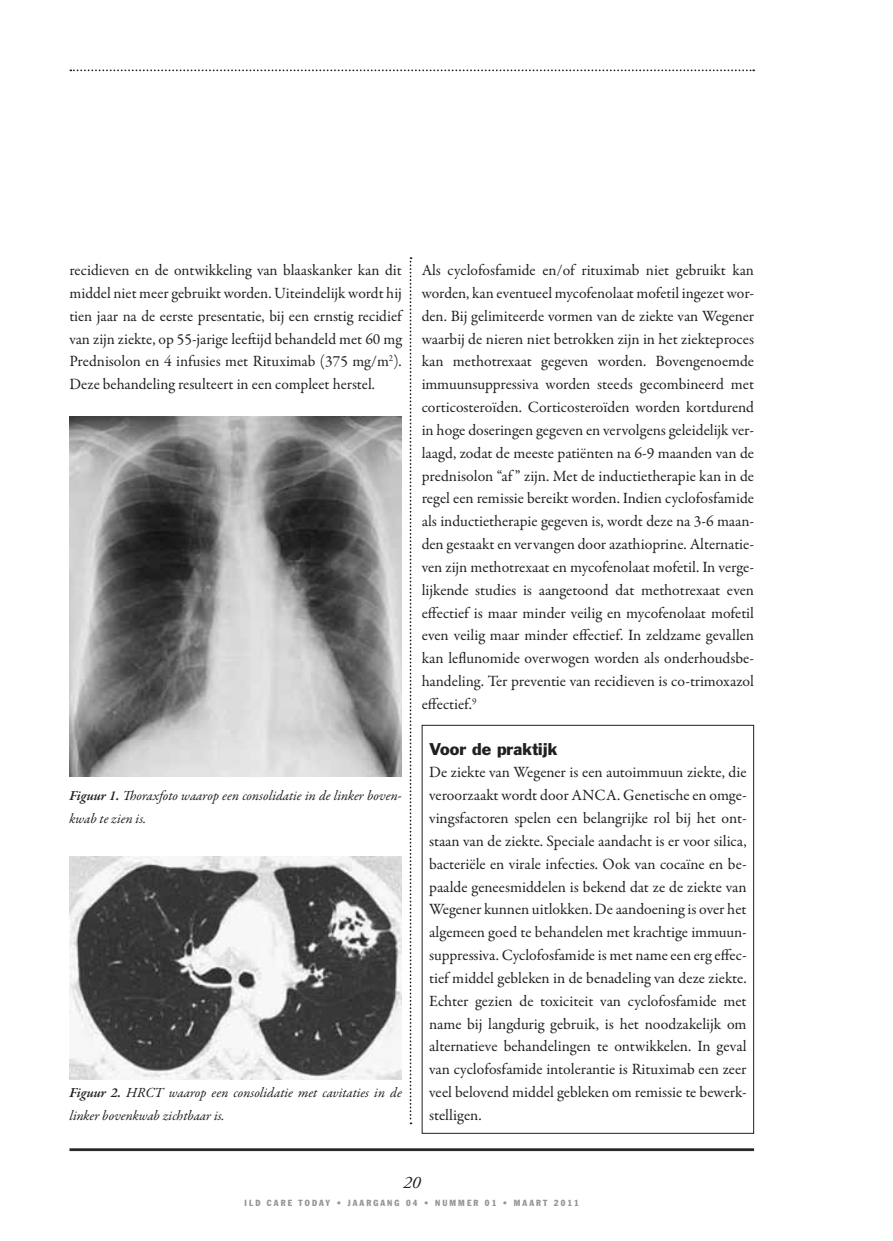
<style>
.page{position:relative;width:893px;height:1241px;background:#fff}
.page>*{position:absolute;margin:0;border:0;box-sizing:border-box;transform-origin:0 0}
.t1{font:italic 17.5px "Adobe Garamond Pro";color:#231f20}
.t2{font:15.75px/22.8px "Garamond Premr Pro";color:#231f20;text-align:justify}
.t3{font:15.75px "Franklin Gothic LT";color:#231f20}
.t4{font:italic 14px/22.8px "Garamond Premr Pro";color:#231f20}
.t5{font:condensed 8.75px "Franklin Gothic LT";letter-spacing:.24em;color:#939598}
.s1{font-weight:600}
</style>
<div class="page">
<hr style="left:69px;top:1148px;width:685px;height:1px;background:#231f20">
<svg style="left:70px;top:69px;width:684px;height:2px"></svg>
<hr style="left:69px;top:1149px;width:685px;height:1px;background:#231f20">
<svg style="left:410px;top:257px;width:2px;height:866px"></svg>
<div style="left:422px;top:724px;width:332px;height:409px;border:1px solid #231f20"></div>
<img style="left:69px;top:417px;width:333px;height:359px">
<img style="left:69px;top:856px;width:333px;height:223px">
<p class="t2" style="left:69px;top:259px;width:334px">recidieven en de ontwikkeling van blaaskanker kan dit middel niet meer gebruikt worden. Uiteindelijk wordt hij tien jaar na de eerste presentatie, bij een ernstig recidief van zijn ziekte, op 55-jarige leeftijd behandeld met 60 mg Prednisolon en 4 infusies met Rituximab (375 mg/m<sup>2</sup>).<br>Deze behandeling resulteert in een compleet herstel.</p>
<p class="t4" style="left:69px;top:785px;width:334px"><span class="s1">Figuur 1.</span> Thoraxfoto waarop een consolidatie in de linker boven&shy;kwab te zien is.</p>
<p class="t4" style="left:69px;top:1081px;width:334px"><span class="s1">Figuur 2.</span> HRCT waarop een consolidatie met cavitaties in de linker bovenkwab zichtbaar is.</p>
<p class="t2" style="left:422px;top:259px;width:334px">Als cyclofosfamide en/of rituximab niet gebruikt kan worden, kan eventueel mycofenolaat mofetil ingezet wor&shy;den. Bij gelimiteerde vormen van de ziekte van Wegener waarbij de nieren niet betrokken zijn in het ziekteproces kan methotrexaat gegeven worden. Bovengenoemde immuunsuppressiva worden steeds gecombineerd met corticosteroïden. Corticosteroïden worden kortdurend in hoge doseringen gegeven en vervolgens geleidelijk ver&shy;laagd, zodat de meeste patiënten na 6-9 maanden van de prednisolon “af ” zijn. Met de inductietherapie kan in de regel een remissie bereikt worden. Indien cyclofosfamide als inductietherapie gegeven is, wordt deze na 3-6 maan&shy;den gestaakt en vervangen door azathioprine. Alternatie&shy;ven zijn methotrexaat en mycofenolaat mofetil. In verge&shy;lijkende studies is aangetoond dat methotrexaat even effectief is maar minder veilig en mycofenolaat mofetil even veilig maar minder effectief. In zeldzame gevallen kan leflunomide overwogen worden als onderhoudsbe&shy;handeling. Ter preventie van recidieven is co-trimoxazol effectief.<sup>9</sup></p>
<p class="t3" style="left:429px;top:738px;width:130px">Voor de praktijk</p>
<p class="t2" style="left:429px;top:761px;width:319px">De ziekte van Wegener is een autoimmuun ziekte, die veroorzaakt wordt door ANCA. Genetische en omge&shy;vingsfactoren spelen een belangrijke rol bij het ont&shy;staan van de ziekte. Speciale aandacht is er voor silica, bacteriële en virale infecties. Ook van cocaïne en be&shy;paalde geneesmiddelen is bekend dat ze de ziekte van Wegener kunnen uitlokken. De aandoening is over het algemeen goed te behandelen met krachtige immuun&shy;suppressiva. Cyclofosfamide is met name een erg effec&shy;tief middel gebleken in de benadeling van deze ziekte.<br>Echter gezien de toxiciteit van cyclofosfamide met name bij langdurig gebruik, is het noodzakelijk om alternatieve behandelingen te ontwikkelen. In geval van cyclofosfamide intolerantie is Rituximab een zeer veel belovend middel gebleken om remissie te bewerk&shy;stelligen.</p>
<p class="t1" style="left:403px;top:1172px;width:19px">20</p>
<p class="t5" style="left:245px;top:1197px;width:116px">ILD CARE TODAY • JAAR</p>
<p class="t5" style="left:373px;top:1197px;width:207px">GANG 04 • NUMMER 01 • MAART 2011</p>
</div>
